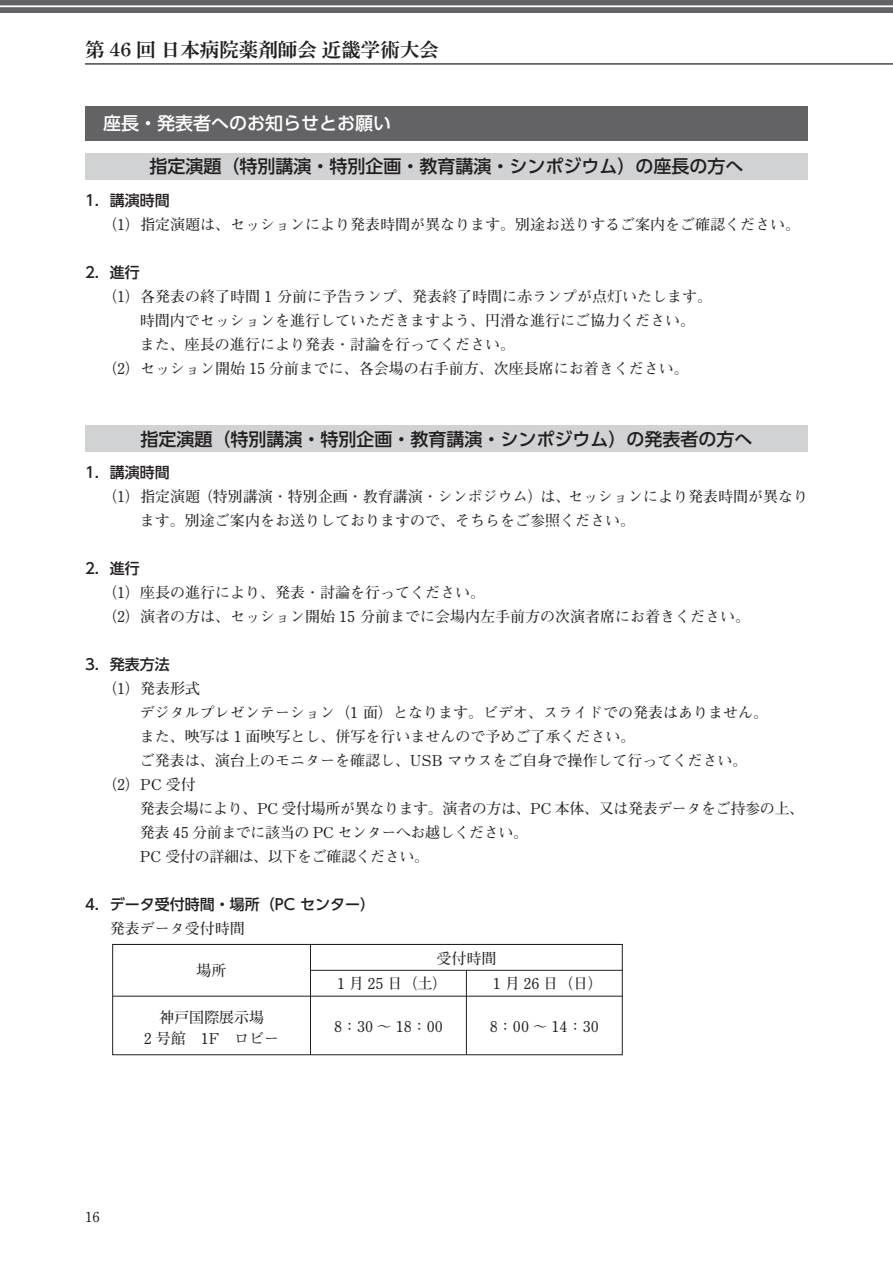
<style>
.page{position:relative;width:893px;height:1263px;background:#fff}
.page>*{position:absolute;margin:0;border:0;box-sizing:border-box;transform-origin:0 0}
.t1{font:19.5px "Shuei Min Pro B";color:#231f20}
.t2{font:500 18px "UD Shin Go Pro";color:#231f20}
.t3{font:500 18px "UD Shin Go Pro";color:#fff}
.t4{font:700 15px/24px "Futo Min A101 Pro";color:#231f20}
.t5{font:700 15px/24px "Futo Min A101 Pro";letter-spacing:-.025em;color:#231f20}
.t6{font:15px/21px "Futo Min A101 Pro Bold 90 pv RKSJ H";color:#231f20;text-align:center}
.t7{font:500 15px "UD Shin Go Pro";color:#231f20}
.t8{font:700 13.8px "Futo Min A101 Pro";color:#231f20}
</style>
<div class="page">
<svg style="left:0;top:0;width:893px;height:13px;background:#6d6d70"></svg>
<hr style="left:0;top:6px;width:893px;height:1px;background:#fff">
<hr style="left:85px;top:63px;width:808px;height:2px;background:#636366">
<div style="left:85px;top:106px;width:723px;height:34px;background:#636366"></div>
<div style="left:85px;top:153px;width:723px;height:27px;background:#d1d2d4"></div>
<div style="left:85px;top:426px;width:723px;height:26px;background:#d1d2d4"></div>
<div style="left:112px;top:944px;width:511px;height:111px;border:1px solid #231f20"></div>
<hr style="left:310px;top:944px;width:1px;height:111px;background:#231f20">
<hr style="left:466px;top:970px;width:1px;height:85px;background:#231f20">
<hr style="left:310px;top:970px;width:312px;height:1px;background:#231f20">
<hr style="left:113px;top:944px;width:509px;height:1px;background:#231f20">
<hr style="left:113px;top:996px;width:509px;height:1px;background:#231f20">
<p class="t1" style="left:85px;top:43px;width:355px">第 46 回 日本病院薬剤師会 近畿学術大会</p>
<p class="t3" style="left:85px;top:117px;width:308px">　座長・発表者へのお知らせとお願い</p>
<p class="t2" style="left:149px;top:160px;width:596px">指定演題（特別講演・特別企画・教育講演・シンポジウム）の座長の方へ</p>
<p class="t7" style="left:85px;top:194px;width:86px">1．講演時間</p>
<p class="t4" style="left:102px;top:214px;width:700px">（1）指定演題は、セッションにより発表時間が異なります。別途お送りするご案内をご確認ください。</p>
<p class="t7" style="left:85px;top:266px;width:56px">2．進行</p>
<p class="t4" style="left:140px;top:286px;width:574px;text-indent:-38px">（1）各発表の終了時間 1 分前に予告ランプ、発表終了時間に赤ランプが点灯いたします。時間内でセッションを進行していただきますよう、円滑な進行にご協力ください。また、座長の進行により発表・討論を行ってください。</p>
<p class="t4" style="left:102px;top:358px;width:588px">（2）セッション開始 15 分前までに、各会場の右手前方、次座長席にお着きください。</p>
<p class="t2" style="left:140px;top:432px;width:614px">指定演題（特別講演・特別企画・教育講演・シンポジウム）の発表者の方へ</p>
<p class="t7" style="left:85px;top:467px;width:86px">1．講演時間</p>
<p class="t4" style="left:140px;top:487px;width:670px;text-indent:-38px">（1）指定演題（特別講演・特別企画・教育講演・シンポジウム）は、セッションにより発表時間が異なります。別途ご案内をお送りしておりますので、そちらをご参照ください。</p>
<p class="t7" style="left:85px;top:563px;width:56px">2．進行</p>
<p class="t4" style="left:102px;top:583px;width:385px">（1）座長の進行により、発表・討論を行ってください。</p>
<p class="t4" style="left:102px;top:607px;width:649px">（2）演者の方は、セッション開始 15 分前までに会場内左手前方の次演者席にお着きください。</p>
<p class="t7" style="left:85px;top:659px;width:86px">3．発表方法</p>
<p class="t4" style="left:140px;top:679px;width:630px;text-indent:-38px">（1）発表形式<br>デジタルプレゼンテーション（1 面）となります。ビデオ、スライドでの発表はありません。また、映写は 1 面映写とし、併写を行いませんので予めご了承ください。<br>ご発表は、演台上のモニターを確認し、USB マウスをご自身で操作して行ってください。</p>
<p class="t5" style="left:140px;top:775px;width:665px;text-indent:-38px">（2）PC 受付<br>発表会場により、PC 受付場所が異なります。演者の方は、PC 本体、又は発表データをご持参の上、発表 45 分前までに該当の PC センターへお越しください。<br>PC 受付の詳細は、以下をご確認ください。</p>
<p class="t7" style="left:85px;top:899px;width:292px">4．データ受付時間・場所（PC センター）</p>
<p class="t4" style="left:110px;top:919px;width:136px">発表データ受付時間</p>
<p class="t6" style="left:197px;top:962px;width:31px">場所</p>
<p class="t6" style="left:436px;top:950px;width:61px">受付時間</p>
<p class="t6" style="left:337px;top:975px;width:112px">1 月 25 日（土）</p>
<p class="t6" style="left:493px;top:975px;width:112px">1 月 26 日（日）</p>
<p class="t6" style="left:144px;top:1008px;width:137px">神戸国際展示場<br>2 号館　1F　ロビー</p>
<p class="t6" style="left:490px;top:1018px;width:110px">8：00 ～ 14：30</p>
<p class="t6" style="left:334px;top:1018px;width:110px">8：30 ～ 18：00</p>
<p class="t8" style="left:85px;top:1211px;width:16px">16</p>
</div>
